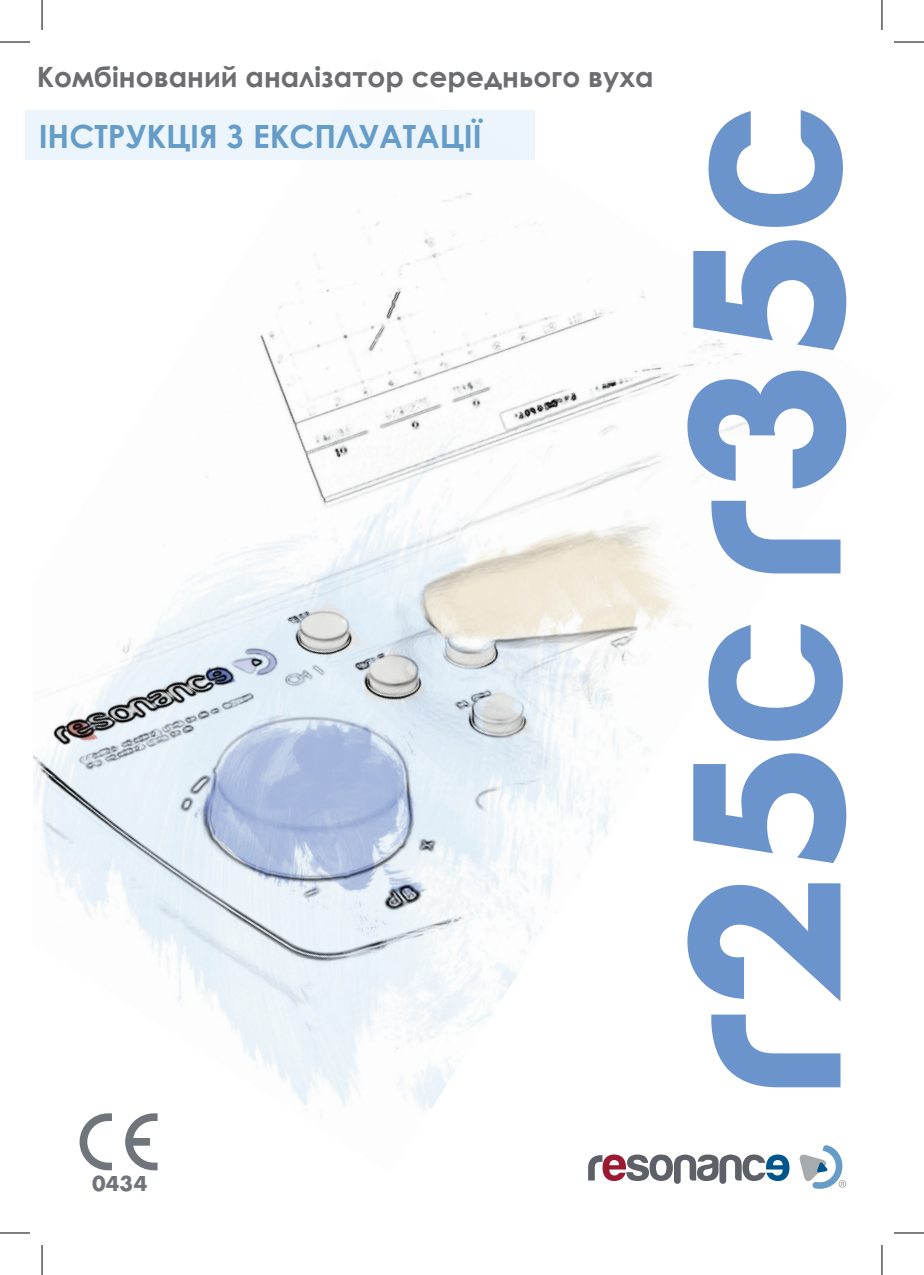
<style>
.page{position:relative;width:924px;height:1275px;background:#fff}
.page>*{position:absolute;margin:0;border:0;box-sizing:border-box;transform-origin:0 0}
.t1{font:700 32px "Century Gothic";color:#659cc8}
.t2{font:700 28px "Century Gothic";color:#6c6d70}
.t3{font:700 19.8px "Futura Std";color:#70757c}
</style>
<div class="page">
<img style="left:33px;top:110px;width:814px;height:1062px">
<div style="left:25px;top:110px;width:509px;height:49px;background:#ebf5fb"></div>
<svg style="left:588px;top:1154px;width:201px;height:29px"></svg>
<svg style="left:798px;top:1145px;width:47px;height:44px"></svg>
<svg style="left:711px;top:501px;width:129px;height:72px"></svg>
<svg style="left:708px;top:110px;width:134px;height:117px"></svg>
<svg style="left:687px;top:370px;width:158px;height:119px"></svg>
<svg style="left:693px;top:240px;width:152px;height:110px"></svg>
<svg style="left:80px;top:1113px;width:32px;height:57px"></svg>
<svg style="left:125px;top:1113px;width:32px;height:57px"></svg>
<svg style="left:711px;top:1014px;width:129px;height:73px"></svg>
<svg style="left:708px;top:624px;width:134px;height:116px"></svg>
<svg style="left:687px;top:883px;width:153px;height:118px"></svg>
<svg style="left:693px;top:753px;width:152px;height:110px"></svg>
<hr style="left:0;top:42px;width:30px;height:1px;background:#000">
<hr style="left:893px;top:42px;width:30px;height:1px;background:#000">
<hr style="left:0;top:1232px;width:30px;height:1px;background:#000">
<hr style="left:893px;top:1232px;width:30px;height:1px;background:#000">
<hr style="left:42px;top:0;width:1px;height:30px;background:#000">
<hr style="left:42px;top:1245px;width:1px;height:30px;background:#000">
<hr style="left:881px;top:0;width:1px;height:30px;background:#000">
<hr style="left:881px;top:1245px;width:1px;height:30px;background:#000">
<p class="t2" style="left:37px;top:55px;width:618px">Комбінований аналізатор середнього вуха</p>
<p class="t1" style="left:39px;top:112px;width:444px">ІНСТРУКЦІЯ З ЕКСПЛУАТАЦІЇ</p>
<p class="t3" style="left:92px;top:1170px;width:57px">0434</p>
</div>
